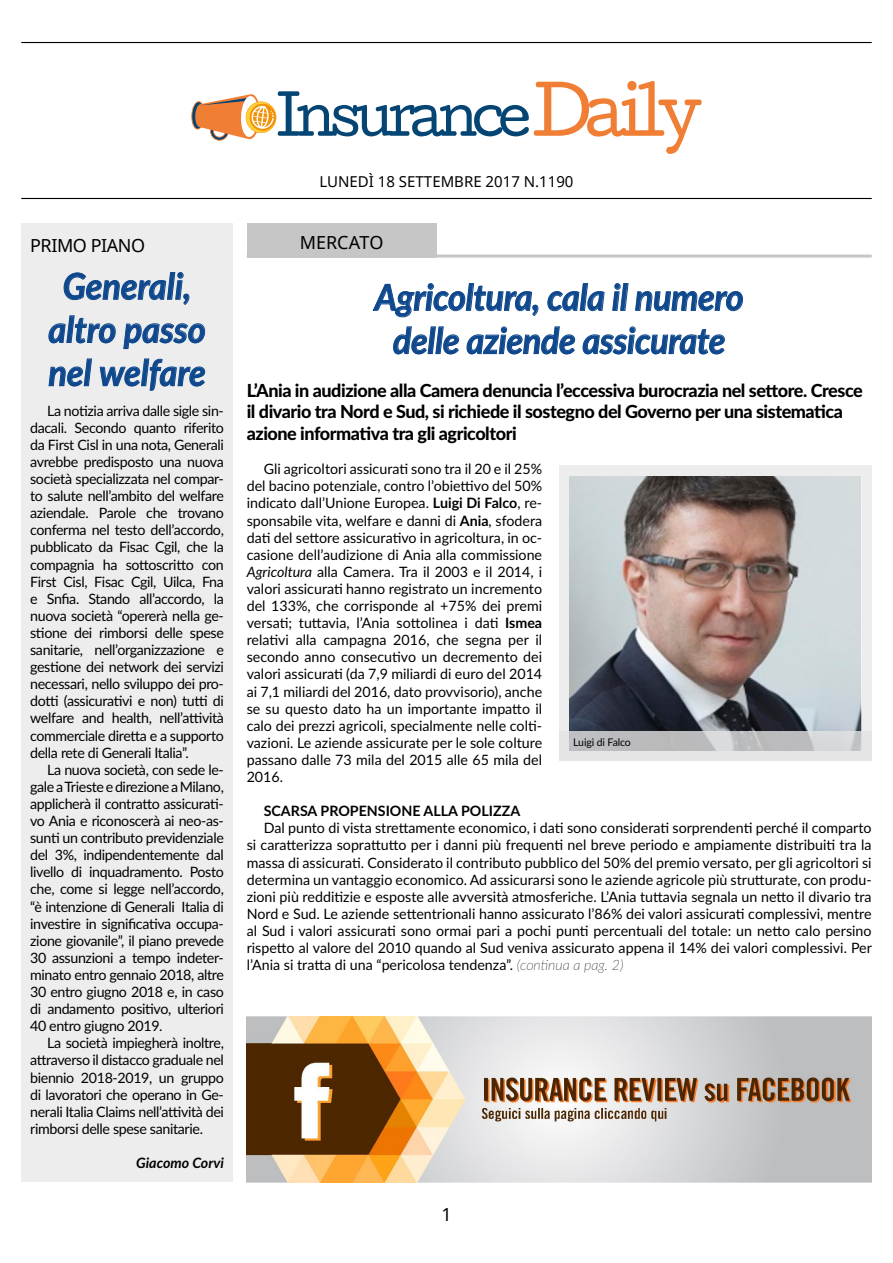
<style>
.page{position:relative;width:893px;height:1263px;background:#fff}
.page>*{position:absolute;margin:0;border:0;box-sizing:border-box;transform-origin:0 0}
.t1{font:italic 700 36px/43.2px "Lato";letter-spacing:-.01em;color:#0f488c;text-align:center;scale:.95 1}
.t2{font:800 18px/21.6px "Lato";letter-spacing:-.025em;color:#000}
.t3{font:18px "Noto Sans";letter-spacing:-.025em;color:#000}
.t4{font:18px "Noto Sans";color:#000}
.t5{font:15px "Noto Sans";color:#000}
.t6{font:14.25px/17.1px "Lato";letter-spacing:-.025em;color:#000;text-align:justify}
.t7{font:700 14.25px "Lato";color:#000}
.t8{font:italic 700 14.25px "Lato";color:#000}
.t9{font:10.5px "Lato";letter-spacing:-.01em;color:#000}
.s1{font-weight:700}
.s2{font-style:italic}
.s3{font-weight:100;font-style:italic}
</style>
<div class="page">
<hr style="left:21px;top:42px;width:851px;height:1px;background:#000">
<hr style="left:21px;top:198px;width:851px;height:1px;background:#000">
<svg style="left:191px;top:81px;width:511px;height:73px"></svg>
<div style="left:21px;top:223px;width:211px;height:959px;background:#ededed"></div>
<svg style="left:64px;top:272px;width:125px;height:33px"></svg>
<svg style="left:49px;top:315px;width:67px;height:28px"></svg>
<svg style="left:123px;top:323px;width:82px;height:26px"></svg>
<svg style="left:49px;top:359px;width:43px;height:27px"></svg>
<svg style="left:100px;top:359px;width:105px;height:31px"></svg>
<svg style="left:373px;top:283px;width:165px;height:34px"></svg>
<svg style="left:548px;top:283px;width:57px;height:28px"></svg>
<svg style="left:612px;top:283px;width:16px;height:28px"></svg>
<svg style="left:635px;top:291px;width:108px;height:20px"></svg>
<svg style="left:393px;top:326px;width:66px;height:28px"></svg>
<svg style="left:467px;top:326px;width:108px;height:28px"></svg>
<svg style="left:583px;top:326px;width:142px;height:28px"></svg>
<div style="left:559px;top:466px;width:313px;height:295px;background:#ededed"></div>
<hr style="left:247px;top:255px;width:625px;height:3px;background:#c6c6c6">
<div style="left:247px;top:223px;width:190px;height:35px;background:#c6c6c6"></div>
<img style="left:570px;top:476px;width:291px;height:255px">
<svg style="left:569px;top:731px;width:293px;height:20px;background:#c1c2c4"></svg>
<img style="left:247px;top:1016px;width:625px;height:166px">
<p class="t3" style="left:30px;top:233px;width:116px">PRIMO PIANO</p>
<h1 class="t1" style="left:48px;top:263px;width:167px">Generali, altro passo nel welfare</h1>
<p class="t6" style="left:30px;top:401px;width:195px;text-indent:17px">La notizia arriva dalle sigle sin&shy;dacali. Secondo quanto riferito da First Cisl in una nota, Generali avrebbe predisposto una nuova società specializzata nel compar&shy;to salute nell’ambito del welfare aziendale. Parole che trovano conferma nel testo dell’accordo, pubblicato da Fisac Cgil, che la compagnia ha sottoscritto con First Cisl, Fisac Cgil, Uilca, Fna e Snfia. Stando all’accordo, la nuova società “opererà nella ge&shy;stione dei rimborsi delle spese sanitarie, nell’organizzazione e gestione dei network dei servizi necessari, nello sviluppo dei pro&shy;dotti (assicurativi e non) tutti di welfare and health, nell’attività commerciale diretta e a supporto della rete di Generali Italia”.</p>
<p class="t6" style="left:30px;top:760px;width:195px;text-indent:17px">La nuova società, con sede le&shy;gale a Trieste e direzione a Milano, applicherà il contratto assicurati&shy;vo Ania e riconoscerà ai neo-as&shy;sunti un contributo previdenziale del 3%, indipendentemente dal livello di inquadramento. Posto che, come si legge nell’accordo, “è intenzione di Generali Italia di investire in significativa occupa&shy;zione giovanile”, il piano prevede 30 assunzioni a tempo indeter&shy;minato entro gennaio 2018, altre 30 entro giugno 2018 e, in caso di andamento positivo, ulteriori 40 entro giugno 2019.</p>
<p class="t6" style="left:30px;top:1034px;width:195px;text-indent:17px">La società impiegherà inoltre, attraverso il distacco graduale nel biennio 2018-2019, un gruppo di lavoratori che operano in Ge&shy;nerali Italia Claims nell’attività dei rimborsi delle spese sanitarie.</p>
<p class="t8" style="left:136px;top:1152px;width:89px">Giacomo Corvi</p>
<p class="t5" style="left:319px;top:171px;width:256px">LUNEDÌ 18 SETTEMBRE 2017 N.1190</p>
<p class="t4" style="left:300px;top:230px;width:85px">MERCATO</p>
<h1 class="t1" style="left:375px;top:274px;width:390px">Agricoltura, cala il numero delle aziende assicurate</h1>
<p class="t2" style="left:247px;top:379px;width:617px">L’Ania in audizione alla Camera denuncia l’eccessiva burocrazia nel settore. Cresce il divario tra Nord e Sud, si richiede il sostegno del Governo per una sistematica azione informativa tra gli agricoltori</p>
<p class="t6" style="left:247px;top:460px;width:297px;text-indent:17px">Gli agricoltori assicurati sono tra il 20 e il 25% del bacino potenziale, contro l’obiettivo del 50% indicato dall’Unione Europea. <span class="s1">Luigi Di Falco</span>, re&shy;sponsabile vita, welfare e danni di <span class="s1">Ania</span>, sfodera dati del settore assicurativo in agricoltura, in oc&shy;casione dell’audizione di Ania alla commissione <span class="s2">Agricoltura</span> alla Camera. Tra il 2003 e il 2014, i valori assicurati hanno registrato un incremento del 133%, che corrisponde al +75% dei premi versati; tuttavia, l’Ania sottolinea i dati <span class="s1">Ismea </span>relativi alla campagna 2016, che segna per il secondo anno consecutivo un decremento dei valori assicurati (da 7,9 miliardi di euro del 2014 ai 7,1 miliardi del 2016, dato provvisorio), anche se su questo dato ha un importante impatto il calo dei prezzi agricoli, specialmente nelle colti&shy;vazioni. Le aziende assicurate per le sole colture passano dalle 73 mila del 2015 alle 65 mila del 2016.</p>
<p class="t7" style="left:264px;top:800px;width:258px">SCARSA PROPENSIONE ALLA POLIZZA</p>
<p class="t6" style="left:247px;top:819px;width:627px;text-indent:17px">Dal punto di vista strettamente economico, i dati sono considerati sorprendenti perché il comparto si caratterizza soprattutto per i danni più frequenti nel breve periodo e ampiamente distribuiti tra la massa di assicurati. Considerato il contributo pubblico del 50% del premio versato, per gli agricoltori si determina un vantaggio economico. Ad assicurarsi sono le aziende agricole più strutturate, con produ&shy;zioni più redditizie e esposte alle avversità atmosferiche. L’Ania tuttavia segnala un netto il divario tra Nord e Sud. Le aziende settentrionali hanno assicurato l’86% dei valori assicurati complessivi, mentre al Sud i valori assicurati sono ormai pari a pochi punti percentuali del totale: un netto calo persino rispetto al valore del 2010 quando al Sud veniva assicurato appena il 14% dei valori complessivi. Per l’Ania si tratta di una “pericolosa tendenza”. <span class="s3">(continua a pag. 2)</span></p>
<p class="t9" style="left:573px;top:735px;width:59px">Luigi di Falco</p>
<p class="t3" style="left:441px;top:1202px;width:12px">1</p>
</div>
